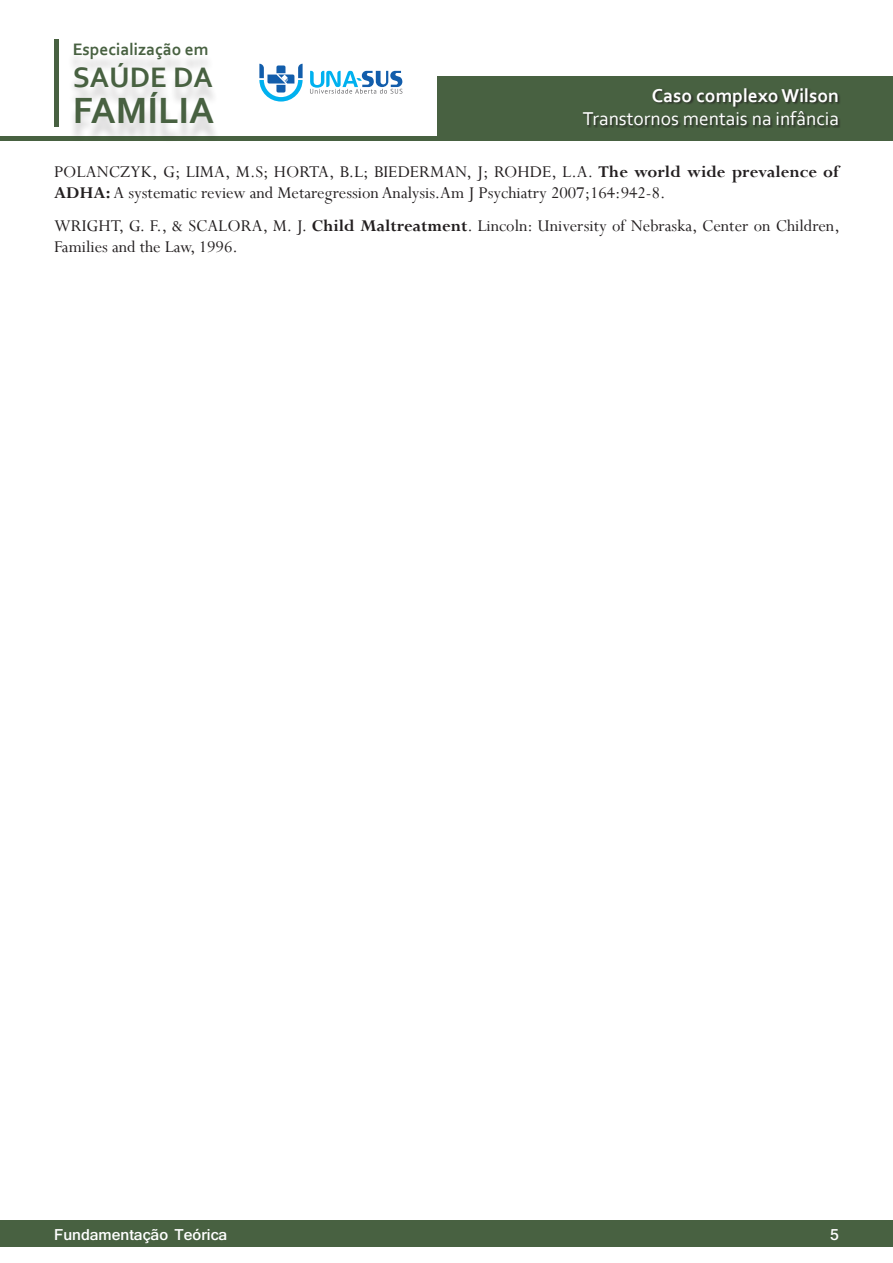
<style>
.page{position:relative;width:893px;height:1263px;background:#fff}
.page>*{position:absolute;margin:0;border:0;box-sizing:border-box;transform-origin:0 0}
.t1{font:700 38.25px "Corbel";color:#486141}
.t2{font:700 29.55px "Corbel";color:#486141}
.t3{font:19.5px "Corbel";color:#fff}
.t4{font:700 19.5px "Corbel";color:#fff}
.Referencia_Bibliogra{font:18.3px/20.7px "Perpetua";color:#231f20}
.t5{font:700 17.4px "Corbel";color:#486141}
.t6{font:700 16.5px "Shruti";color:#fff}
.s1{font-weight:700}
</style>
<div class="page">
<div style="left:0;top:1220px;width:893px;height:27px;background:#486141"></div>
<hr style="left:0;top:136px;width:893px;height:4px;background:#486141">
<div style="left:438px;top:77px;width:455px;height:63px;background:#486141"></div>
<div style="left:54px;top:39px;width:5px;height:87px;background:#486141"></div>
<div style="left:67px;top:49px;width:153px;height:94px;background:#231f20;opacity:.2"></div>
<div style="left:583px;top:88px;width:258px;height:40px;background:#231f20;opacity:.75"></div>
<svg style="left:259px;top:64px;width:44px;height:38px"></svg>
<svg style="left:310px;top:71px;width:92px;height:23px"></svg>
<p class="t5" style="left:73px;top:38px;width:137px">Especialização em</p>
<h2 class="t2" style="left:73px;top:58px;width:142px">SAÚDE DA</h2>
<h1 class="t1" style="left:73px;top:87px;width:143px">FAMÍLIA</h1>
<p class="t4" style="left:652px;top:84px;width:189px">Caso complexo Wilson</p>
<p class="t3" style="left:583px;top:107px;width:257px">Transtornos mentais na infância</p>
<p class="Referencia_Bibliogra" style="left:54px;top:161px;width:786px">POLANCZYK, G; LIMA, M.S; HORTA, B.L; BIEDERMAN, J; ROHDE, L.A. <span class="s1">The world wide prevalence of<br>ADHA:</span> A systematic review and Metaregression Analysis.Am J Psychiatry 2007;164:942-8.</p>
<p class="Referencia_Bibliogra" style="left:54px;top:215px;width:787px">WRIGHT, G. F., &amp; SCALORA, M. J. <span class="s1">Child Maltreatment</span>. Lincoln: University of Nebraska, Center on Children,<br>Families and the Law, 1996.</p>
<p class="t6" style="left:54px;top:1225px;width:175px">Fundamentação Teórica</p>
<p class="t6" style="left:830px;top:1225px;width:10px">5</p>
</div>
